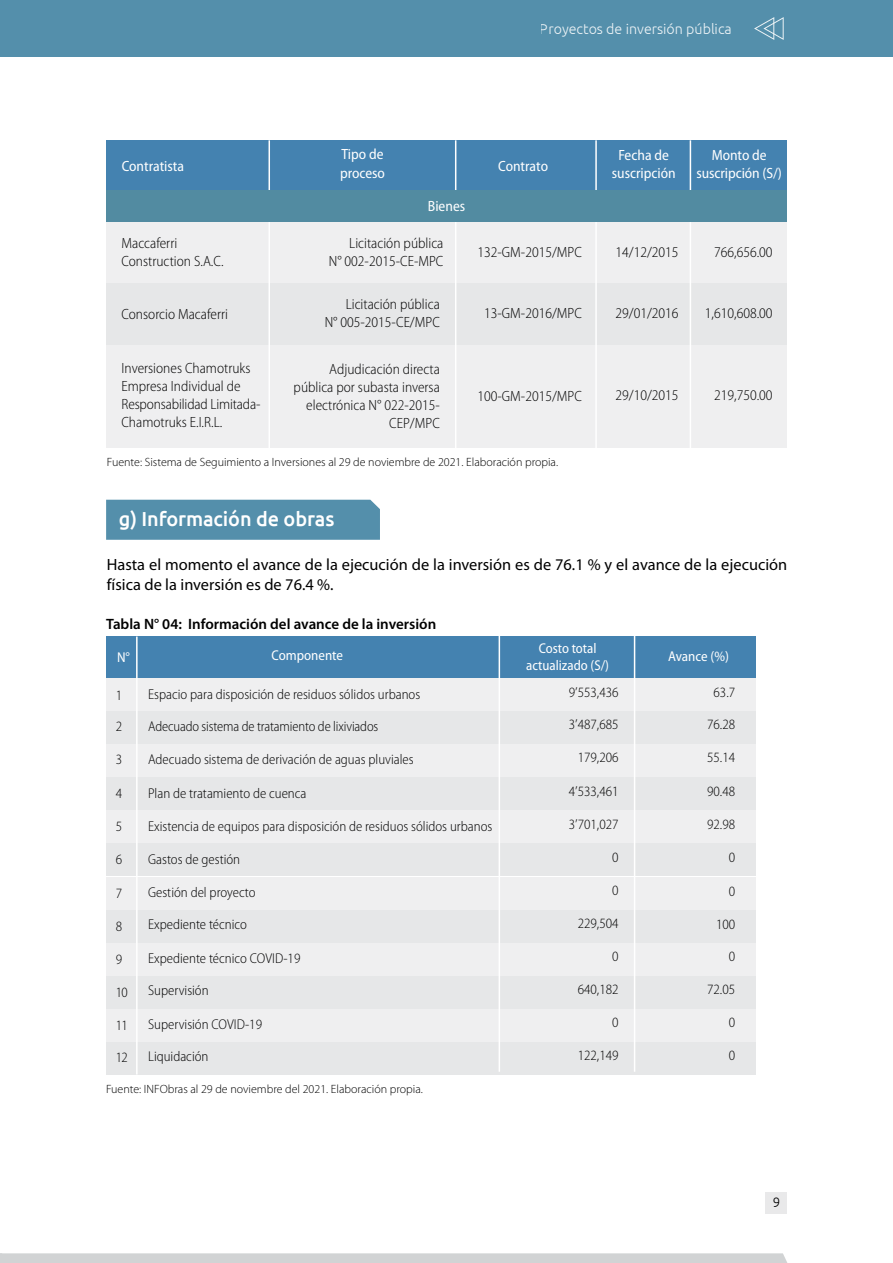
<style>
.page{position:relative;width:893px;height:1263px;background:#fff}
.page>*{position:absolute;margin:0;border:0;box-sizing:border-box;transform-origin:0 0}
.t1{font:500 20.25px "Ubuntu";letter-spacing:-.005em;color:#fff}
.t2{font:16.35px/19.6px "Myriad Pro";color:#000}
.t3{font:600 15px "Myriad Pro";color:#000}
.t4{font:300 semi-condensed 14.85px/17.9px "Myriad Pro";color:#000;text-align:right}
.t5{font:semi-condensed 14.85px/18.3px "Myriad Pro";color:#fff;text-align:center}
.t6{font:300 semi-condensed 14.25px "Myriad Pro";color:#000}
.t7{font:semi-condensed 14.25px/17.1px "Myriad Pro";color:#fff;text-align:center}
.t8{font:300 14.25px "Ubuntu";color:#fff}
.t9{font:300 13.5px "Ubuntu";color:#000}
.t10{font:300 12px "Myriad Pro";color:#000}
</style>
<div class="page">
<div style="left:0;top:0;width:893px;height:57px;background:#548fab"></div>
<svg style="left:754px;top:17px;width:30px;height:23px"></svg>
<svg style="left:0;top:1253px;width:787px;height:10px;background:#d2d4d5"></svg>
<div style="left:765px;top:1191px;width:22px;height:22px;background:#e9e9ea"></div>
<div style="left:106px;top:140px;width:681px;height:50px;background:#4482b0"></div>
<div style="left:106px;top:345px;width:681px;height:103px;background:#efeff0"></div>
<div style="left:106px;top:222px;width:681px;height:61px;background:#efeff0"></div>
<div style="left:106px;top:283px;width:681px;height:62px;background:#e6e7e8"></div>
<hr style="left:268px;top:140px;width:2px;height:308px;background:#fff">
<hr style="left:455px;top:140px;width:1px;height:308px;background:#fff">
<hr style="left:595px;top:140px;width:2px;height:308px;background:#fff">
<hr style="left:690px;top:140px;width:1px;height:308px;background:#fff">
<div style="left:106px;top:190px;width:681px;height:32px;background:#528ba1"></div>
<div style="left:106px;top:500px;width:274px;height:40px;background:#548fab"></div>
<div style="left:106px;top:678px;width:650px;height:33px;background:#efeff0"></div>
<div style="left:106px;top:744px;width:650px;height:33px;background:#efeff0"></div>
<div style="left:106px;top:810px;width:650px;height:33px;background:#efeff0"></div>
<div style="left:106px;top:877px;width:650px;height:33px;background:#efeff0"></div>
<div style="left:106px;top:943px;width:650px;height:33px;background:#efeff0"></div>
<div style="left:106px;top:1009px;width:650px;height:32px;background:#efeff0"></div>
<div style="left:106px;top:711px;width:650px;height:33px;background:#e6e7e8"></div>
<div style="left:106px;top:777px;width:650px;height:33px;background:#e6e7e8"></div>
<div style="left:106px;top:843px;width:650px;height:33px;background:#e6e7e8"></div>
<div style="left:106px;top:910px;width:650px;height:33px;background:#e6e7e8"></div>
<div style="left:106px;top:976px;width:650px;height:33px;background:#e6e7e8"></div>
<div style="left:106px;top:1041px;width:650px;height:33px;background:#e6e7e8"></div>
<div style="left:106px;top:636px;width:649px;height:42px;background:#4482b0"></div>
<hr style="left:136px;top:636px;width:2px;height:438px;background:#fff">
<hr style="left:499px;top:634px;width:1px;height:438px;background:#fff">
<hr style="left:634px;top:634px;width:1px;height:438px;background:#fff">
<p class="t8" style="left:540px;top:21px;width:193px">Proyectos de inversión pública</p>
<p class="t5" style="left:340px;top:146px;width:46px;text-align:left">Tipo de proceso</p>
<p class="t5" style="left:612px;top:146px;width:65px">Fecha de suscripción</p>
<p class="t5" style="left:122px;top:157px;width:64px">Contratista</p>
<p class="t5" style="left:498px;top:157px;width:51px">Contrato</p>
<p class="t5" style="left:696px;top:146px;width:87px">Monto de suscripción (S/)</p>
<p class="t5" style="left:428px;top:197px;width:39px">Bienes</p>
<p class="t4" style="left:122px;top:234px;width:104px;text-align:left">Maccaferri<br>Construction S.A.C.</p>
<p class="t4" style="left:121px;top:305px;width:108px">Consorcio Macaferri</p>
<p class="t4" style="left:329px;top:234px;width:116px">Licitación pública<br>N° 002-2015-CE-MPC</p>
<p class="t4" style="left:325px;top:296px;width:117px">Licitación pública<br>N° 005-2015-CE/MPC</p>
<p class="t4" style="left:477px;top:243px;width:106px">132-GM-2015/MPC</p>
<p class="t4" style="left:484px;top:305px;width:99px">13-GM-2016/MPC</p>
<p class="t4" style="left:615px;top:243px;width:65px">14/12/2015</p>
<p class="t4" style="left:615px;top:305px;width:65px">29/01/2016</p>
<p class="t4" style="left:714px;top:244px;width:60px">766,656.00</p>
<p class="t4" style="left:705px;top:305px;width:69px">1,610,608.00</p>
<p class="t4" style="left:122px;top:359px;width:140px;text-align:left">Inversiones Chamotruks<br>Empresa Individual de<br>Responsabilidad Limitada-<br>Chamotruks E.I.R.L.</p>
<p class="t4" style="left:294px;top:361px;width:148px">Adjudicación directa pública por subasta inversa electrónica N° 022-2015-<br>CEP/MPC</p>
<p class="t4" style="left:615px;top:387px;width:65px">29/10/2015</p>
<p class="t4" style="left:477px;top:388px;width:106px">100-GM-2015/MPC</p>
<p class="t4" style="left:714px;top:387px;width:60px">219,750.00</p>
<p class="t10" style="left:107px;top:455px;width:453px">Fuente: Sistema de Seguimiento a Inversiones al 29 de noviembre de 2021. Elaboración propia.</p>
<h1 class="t1" style="left:119px;top:506px;width:217px">g) Información de obras</h1>
<p class="t2" style="left:107px;top:555px;width:682px">Hasta el momento el avance de la ejecución de la inversión es de 76.1 % y el avance de la ejecución física de la inversión es de 76.4 %.</p>
<p class="t3" style="left:106px;top:615px;width:332px">Tabla N° 04: Información del avance de la inversión</p>
<p class="t7" style="left:117px;top:648px;width:14px">N°</p>
<p class="t7" style="left:526px;top:640px;width:84px">Costo total actualizado (S/)</p>
<p class="t7" style="left:271px;top:647px;width:73px">Componente</p>
<p class="t7" style="left:668px;top:648px;width:63px">Avance (%)</p>
<p class="t6" style="left:569px;top:685px;width:51px">9’553,436</p>
<p class="t6" style="left:569px;top:717px;width:51px">3’487,685</p>
<p class="t6" style="left:578px;top:749px;width:42px">179,206</p>
<p class="t6" style="left:569px;top:783px;width:51px">4’533,461</p>
<p class="t6" style="left:714px;top:685px;width:23px">63.7</p>
<p class="t6" style="left:707px;top:717px;width:30px">76.28</p>
<p class="t6" style="left:707px;top:749px;width:30px">55.14</p>
<p class="t6" style="left:707px;top:784px;width:30px">90.48</p>
<p class="t6" style="left:148px;top:686px;width:274px">Espacio para disposición de residuos sólidos urbanos</p>
<p class="t6" style="left:148px;top:719px;width:232px">Adecuado sistema de tratamiento de lixiviados</p>
<p class="t6" style="left:148px;top:752px;width:267px">Adecuado sistema de derivación de aguas pluviales</p>
<p class="t6" style="left:148px;top:786px;width:160px">Plan de tratamiento de cuenca</p>
<p class="t6" style="left:116px;top:687px;width:8px">1</p>
<p class="t6" style="left:116px;top:719px;width:8px">2</p>
<p class="t6" style="left:116px;top:752px;width:8px">3</p>
<p class="t6" style="left:116px;top:786px;width:8px">4</p>
<p class="t6" style="left:116px;top:819px;width:8px">5</p>
<p class="t6" style="left:148px;top:819px;width:346px">Existencia de equipos para disposición de residuos sólidos urbanos</p>
<p class="t6" style="left:569px;top:816px;width:51px">3’701,027</p>
<p class="t6" style="left:707px;top:816px;width:30px">92.98</p>
<p class="t6" style="left:116px;top:852px;width:8px">6</p>
<p class="t6" style="left:148px;top:852px;width:94px">Gastos de gestión</p>
<p class="t6" style="left:612px;top:849px;width:8px">0</p>
<p class="t6" style="left:729px;top:850px;width:8px">0</p>
<p class="t6" style="left:116px;top:885px;width:8px">7</p>
<p class="t6" style="left:148px;top:884px;width:109px">Gestión del proyecto</p>
<p class="t6" style="left:612px;top:883px;width:8px">0</p>
<p class="t6" style="left:729px;top:883px;width:8px">0</p>
<p class="t6" style="left:116px;top:918px;width:8px">8</p>
<p class="t6" style="left:148px;top:917px;width:100px">Expediente técnico</p>
<p class="t6" style="left:578px;top:916px;width:42px">229,504</p>
<p class="t6" style="left:716px;top:916px;width:21px">100</p>
<p class="t6" style="left:116px;top:951px;width:8px">9</p>
<p class="t6" style="left:148px;top:950px;width:154px">Expediente técnico COVID-19</p>
<p class="t6" style="left:612px;top:949px;width:8px">0</p>
<p class="t6" style="left:729px;top:949px;width:8px">0</p>
<p class="t6" style="left:116px;top:984px;width:14px">10</p>
<p class="t6" style="left:148px;top:982px;width:62px">Supervisión</p>
<p class="t6" style="left:578px;top:982px;width:42px">640,182</p>
<p class="t6" style="left:707px;top:982px;width:30px">72.05</p>
<p class="t6" style="left:116px;top:1017px;width:14px">11</p>
<p class="t6" style="left:148px;top:1016px;width:115px">Supervisión COVID-19</p>
<p class="t6" style="left:612px;top:1015px;width:8px">0</p>
<p class="t6" style="left:729px;top:1015px;width:8px">0</p>
<p class="t6" style="left:116px;top:1050px;width:14px">12</p>
<p class="t6" style="left:148px;top:1048px;width:62px">Liquidación</p>
<p class="t6" style="left:578px;top:1048px;width:42px">122,149</p>
<p class="t6" style="left:729px;top:1048px;width:8px">0</p>
<p class="t10" style="left:106px;top:1082px;width:318px">Fuente: INFObras al 29 de noviembre del 2021. Elaboración propia.</p>
<p class="t9" style="left:773px;top:1194px;width:9px">9</p>
</div>
